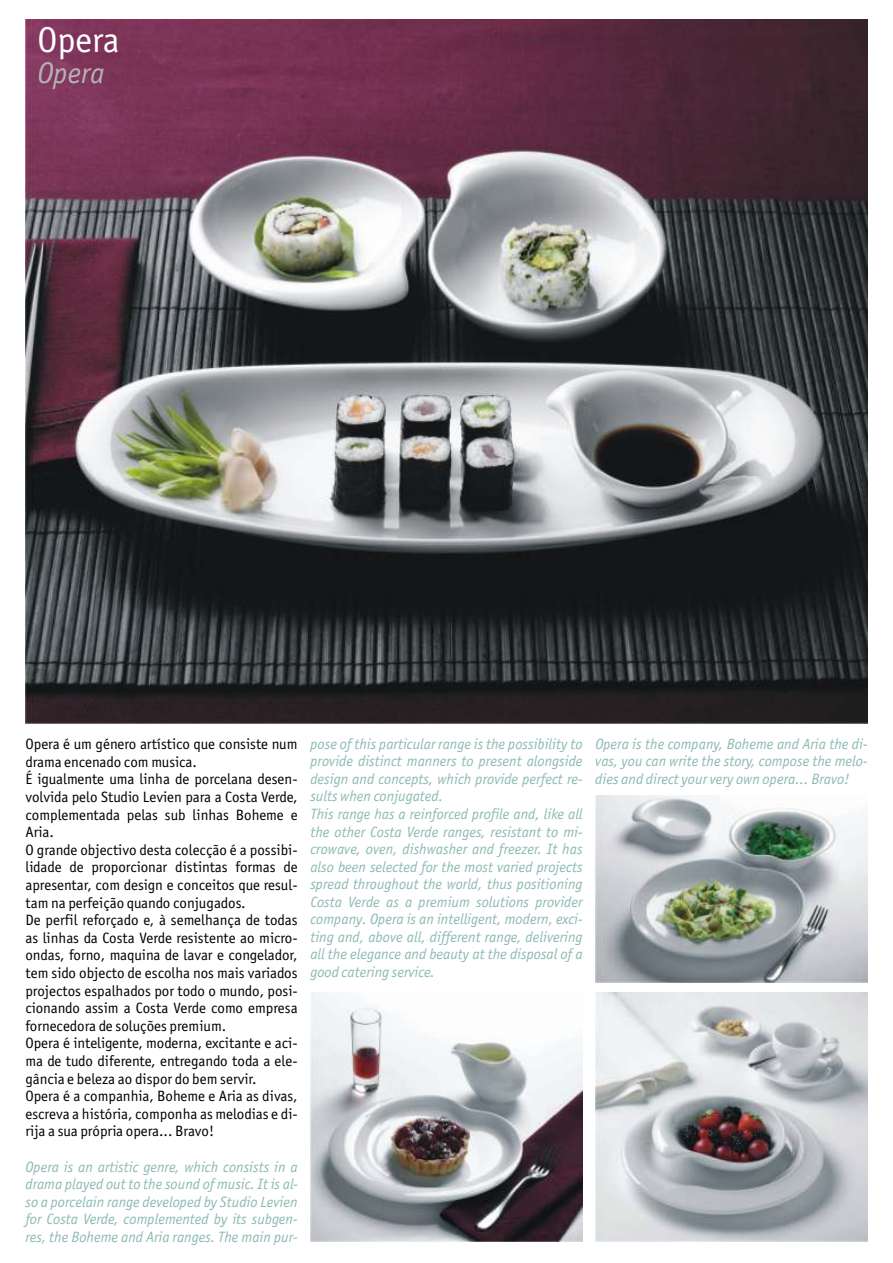
<style>
.page{position:relative;width:893px;height:1263px;background:#fff}
.page>*{position:absolute;margin:0;border:0;box-sizing:border-box;transform-origin:0 0}
.t1{font:36px "Officina Sans";color:#fff}
.t2{font:italic 30px "Officina Sans";color:#b3b3b3}
.t3{font:italic 15px/17.5px "Officina Sans";color:#8cbab5;text-align:justify}
.t4{font:15px/17.5px "Officina Sans";color:#000}
</style>
<div class="page">
<img style="left:26px;top:19px;width:841px;height:705px">
<img style="left:595px;top:795px;width:272px;height:187px">
<img style="left:595px;top:992px;width:272px;height:249px">
<img style="left:310px;top:992px;width:273px;height:249px">
<h1 class="t1" style="left:37px;top:25px;width:84px">Opera</h1>
<h2 class="t2" style="left:37px;top:61px;width:69px">Opera</h2>
<p class="t4" style="left:25px;top:737px;width:274px">Opera é um género artístico que consiste num drama encenado com musica.<br>É igualmente uma linha de porcelana desen&shy;volvida pelo Studio Levien para a Costa Verde, complementada pelas sub linhas Boheme e Aria.<br>O grande objectivo desta colecção é a possibi&shy;lidade de proporcionar distintas formas de apresentar, com design e conceitos que resul&shy;tam na perfeição quando conjugados.<br>De perfil reforçado e, à semelhança de todas as linhas da Costa Verde resistente ao micro&shy;ondas, forno, maquina de lavar e congelador, tem sido objecto de escolha nos mais variados projectos espalhados por todo o mundo, posi&shy;cionando assim a Costa Verde como empresa fornecedora de soluções premium.<br>Opera é inteligente, moderna, excitante e aci&shy;ma de tudo diferente, entregando toda a ele&shy;gância e beleza ao dispor do bem servir.<br>Opera é a companhia, Boheme e Aria as divas, escreva a história, componha as melodias e di&shy;rija a sua própria opera... Bravo!</p>
<p class="t3" style="left:25px;top:1159px;width:274px">Opera is an artistic genre, which consists in a drama played out to the sound of music. It is al&shy;so a porcelain range developed by Studio Levien for Costa Verde, complemented by its subgen&shy;res, the Boheme and Aria ranges. The main pur-</p>
<p class="t3" style="left:310px;top:736px;width:274px;text-align:left">pose of this particular range is the possibility to provide distinct manners to present alongside design and concepts, which provide perfect re&shy;sults when conjugated.<br>This range has a reinforced profile and, like all the other Costa Verde ranges, resistant to mi&shy;crowave, oven, dishwasher and freezer. It has also been selected for the most varied projects spread throughout the world, thus positioning Costa Verde as a premium solutions provider company. Opera is an intelligent, modern, exci&shy;ting and, above all, different range, delivering all the elegance and beauty at the disposal of a good catering service.</p>
<p class="t3" style="left:595px;top:736px;width:274px">Opera is the company, Boheme and Aria the di&shy;vas, you can write the story, compose the melo&shy;dies and direct your very own opera... Bravo!</p>
</div>
